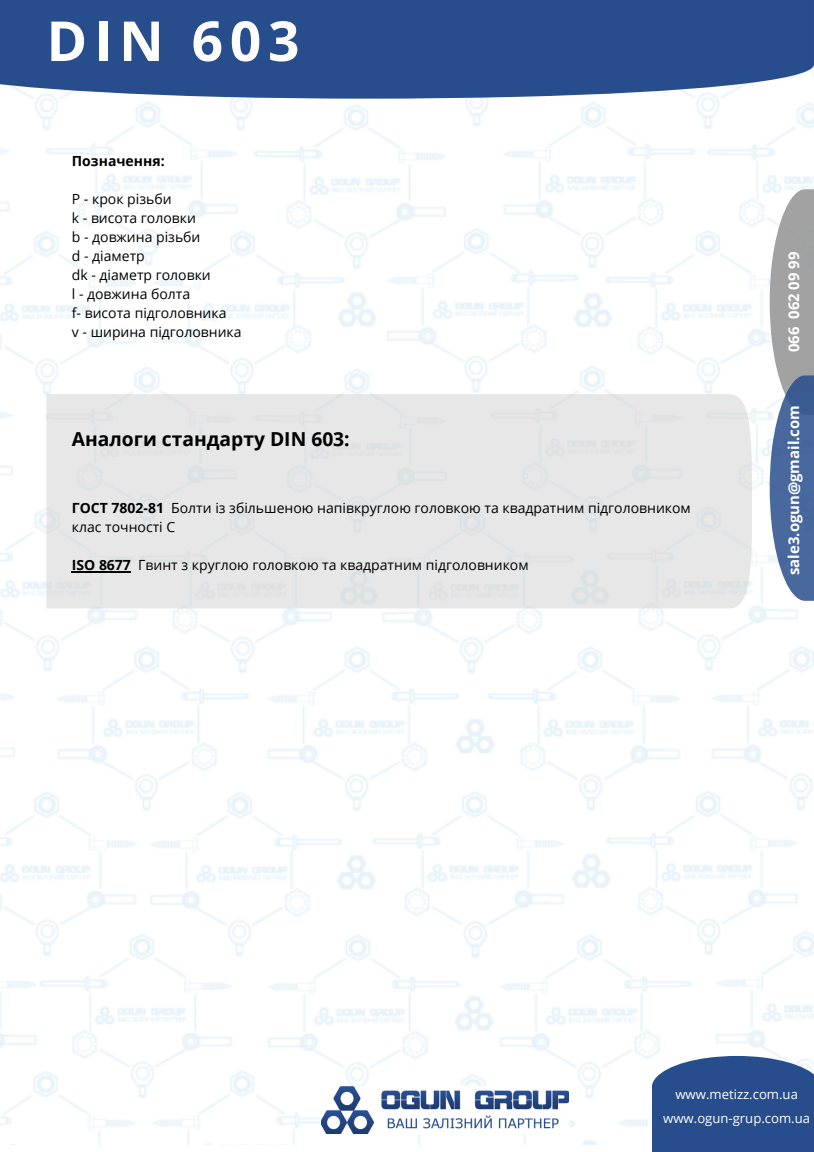
<style>
.page{position:relative;width:814px;height:1152px;background:#fff}
.page>*{position:absolute;margin:0;border:0;box-sizing:border-box;transform-origin:0 0}
.t1{font:700 55.12px "Open Sans";letter-spacing:.12em;color:#fff}
.t2{font:700 19.25px "Open Sans";color:#000}
.t3{font:700 14.88px "Open Sans";color:#fff}
.t4{font:700 14.79px "Open Sans";color:#fff}
.t5{font:14px/19.1px "Open Sans";color:#000}
.t6{font:700 14px "Open Sans";color:#000}
.t7{font:13.12px "Open Sans";color:#fff}
.s1{font-weight:700}
</style>
<div class="page">
<img style="left:0;top:99px;width:814px;height:1045px">
<img style="left:321px;top:1086px;width:248px;height:47px">
<svg style="left:652px;top:1055px;width:162px;height:96px;background:#375995"></svg>
<svg style="left:769px;top:189px;width:45px;height:411px;background:#8795ae"></svg>
<div style="left:0;top:0;width:814px;height:99px;background:#284d8d"></div>
<div style="left:46px;top:394px;width:706px;height:214px;background:#e7e7e7"></div>
<hr style="left:72px;top:571px;width:59px;height:1px;background:#000">
<h2 class="t1" style="left:46px;top:2px;width:254px">DIN 603</h2>
<h4 class="t6" style="left:72px;top:151px;width:94px">Позначення:</h4>
<h4 class="t5" style="left:72px;top:189px;width:171px">P - крок різьби<br>k - висота головки<br>b - довжина різьби<br>d - діаметр<br>dk - діаметр головки<br>l - довжина болта<br>f- висота підголовника<br>v - ширина підголовника</h4>
<h3 class="t2" style="left:72px;top:425px;width:279px">Аналоги стандарту DIN 603:</h3>
<h3 class="t5" style="left:72px;top:497px;width:620px"><span class="s1">ГОСТ 7802-81</span> Болти із збільшеною напівкруглою головкою та квадратним підголовником клас точності С</h3>
<p class="t5" style="left:72px;top:554px;width:458px"><span class="s1">ISO 8677</span> Гвинт з круглою головкою та квадратним підголовником</p>
<h1 class="t4" style="left:783px;top:352px;width:101px;rotate:-90deg">066 062 09 99</h1>
<h4 class="t3" style="left:783px;top:574px;width:171px;rotate:-90deg">sale3.ogun@gmail.com</h4>
<h3 class="t7" style="left:675px;top:1084px;width:124px">www.metizz.com.ua</h3>
<p class="t7" style="left:663px;top:1108px;width:148px">www.ogun-grup.com.ua</p>
</div>
